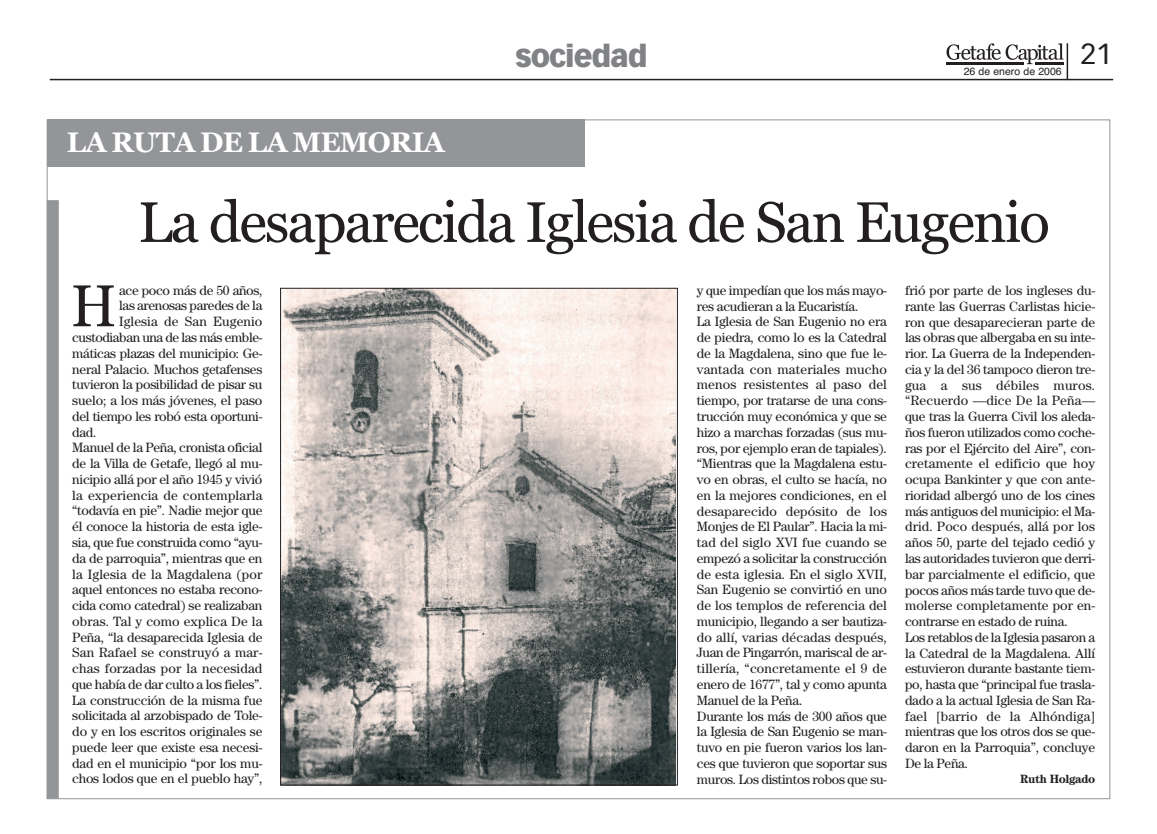
<style>
.page{position:relative;width:1157px;height:834px;background:#fff}
.page>*{position:absolute;margin:0;border:0;box-sizing:border-box;transform-origin:0 0}
.t1{font:59.25px "Century";color:#231f20}
.t2{font:57px "Georgia";letter-spacing:-.035em;color:#231f20}
.t3{font:900 30px "Vectora LH";letter-spacing:-.035em;color:#808285}
.t4{font:28.5px "Vectora LH";color:#231f20}
.t5{font:700 28.05px "Georgia";letter-spacing:-.03em;color:#fff}
.t6{font:13.5px/15.8px "Century";letter-spacing:-.02em;color:#231f20}
.t7{font:13.5px "Century";letter-spacing:.01em;color:#231f20}
.t8{font:13.5px "Century";letter-spacing:.005em;color:#231f20}
.t9{font:700 12px "Century";letter-spacing:-.035em;color:#231f20}
.t10{font:10.5px "Helvetica";color:#231f20}
</style>
<div class="page">
<hr style="left:50px;top:79px;width:1063px;height:1px;background:#231f20">
<svg style="left:946px;top:43px;width:117px;height:21px"></svg>
<hr style="left:946px;top:62px;width:78px;height:2px;background:#231f20">
<hr style="left:1034px;top:62px;width:29px;height:2px;background:#231f20">
<hr style="left:1066px;top:43px;width:2px;height:37px;background:#231f20">
<div style="left:47px;top:119px;width:537px;height:48px;background:#939598"></div>
<div style="left:47px;top:200px;width:12px;height:598px;background:#939598"></div>
<img style="left:282px;top:290px;width:393px;height:493px">
<h3 class="t3" style="left:515px;top:43px;width:134px">sociedad</h3>
<p class="t10" style="left:963px;top:68px;width:100px">26 de enero de 2006</p>
<h3 class="t4" style="left:1080px;top:42px;width:33px">21</h3>
<h3 class="t5" style="left:67px;top:131px;width:379px">LA RUTA DE LA MEMORIA</h3>
<h2 class="t2" style="left:138px;top:199px;width:913px">La desaparecida Iglesia de San Eugenio</h2>
<h1 class="t1" style="left:72px;top:285px;width:44px">H</h1>
<p class="t6" style="left:119px;top:283px;width:145px">ace poco más de 50 años,</p>
<p class="t6" style="left:119px;top:299px;width:145px">las arenosas paredes de la</p>
<p class="t8" style="left:119px;top:317px;width:145px">Iglesia de San Eugenio</p>
<p class="t6" style="left:72px;top:330px;width:192px">custodiaban una de las más emble-</p>
<p class="t6" style="left:72px;top:346px;width:192px">máticas plazas del municipio: Ge-</p>
<p class="t6" style="left:72px;top:362px;width:192px">neral Palacio. Muchos getafenses</p>
<p class="t6" style="left:72px;top:378px;width:192px">tuvieron la posibilidad de pisar su</p>
<p class="t6" style="left:72px;top:394px;width:192px">suelo; a los más jóvenes, el paso</p>
<p class="t6" style="left:72px;top:409px;width:192px">del tiempo les robó esta oportuni-</p>
<p class="t6" style="left:72px;top:425px;width:26px">dad.</p>
<p class="t6" style="left:72px;top:441px;width:192px">Manuel de la Peña, cronista oficial</p>
<p class="t6" style="left:72px;top:457px;width:192px">de la Villa de Getafe, llegó al mu-</p>
<p class="t6" style="left:72px;top:472px;width:192px">nicipio allá por el año 1945 y vivió</p>
<p class="t7" style="left:72px;top:490px;width:192px">la experiencia de contemplarla</p>
<p class="t6" style="left:72px;top:504px;width:192px">“todavía en pie”. Nadie mejor que</p>
<p class="t6" style="left:72px;top:520px;width:192px">él conoce la historia de esta igle-</p>
<p class="t6" style="left:72px;top:535px;width:192px">sia, que fue construida como “ayu-</p>
<p class="t6" style="left:72px;top:551px;width:192px">da de parroquia”, mientras que en</p>
<p class="t7" style="left:72px;top:569px;width:192px">la Iglesia de la Magdalena (por</p>
<p class="t6" style="left:72px;top:583px;width:192px">aquel entonces no estaba recono-</p>
<p class="t6" style="left:72px;top:598px;width:192px">cida como catedral) se realizaban</p>
<p class="t8" style="left:72px;top:616px;width:192px">obras. Tal y como explica De la</p>
<p class="t6" style="left:72px;top:630px;width:192px">Peña, “la desaparecida Iglesia de</p>
<p class="t7" style="left:72px;top:648px;width:192px">San Rafael se construyó a mar-</p>
<p class="t7" style="left:72px;top:663px;width:192px">chas forzadas por la necesidad</p>
<p class="t6" style="left:72px;top:677px;width:192px">que había de dar culto a los fieles”.</p>
<p class="t6" style="left:72px;top:693px;width:192px">La construcción de la misma fue</p>
<p class="t6" style="left:72px;top:709px;width:192px">solicitada al arzobispado de Tole-</p>
<p class="t6" style="left:72px;top:724px;width:192px">do y en los escritos originales se</p>
<p class="t6" style="left:72px;top:740px;width:192px">puede leer que existe esa necesi-</p>
<p class="t6" style="left:72px;top:756px;width:192px">dad en el municipio “por los mu-</p>
<p class="t6" style="left:72px;top:772px;width:192px">chos lodos que en el pueblo hay”,</p>
<p class="t6" style="left:697px;top:283px;width:192px">y que impedían que los más mayo&shy;res acudieran a la Eucaristía.<br>La Iglesia de San Eugenio no era de piedra, como lo es la Catedral de la Magdalena, sino que fue le&shy;vantada con materiales mucho menos resistentes al paso del tiempo, por tratarse de una cons&shy;trucción muy económica y que se hizo a marchas forzadas (sus mu&shy;ros, por ejemplo eran de tapiales). “Mientras que la Magdalena estu&shy;vo en obras, el culto se hacía, no en la mejores condiciones, en el desaparecido depósito de los<br>Monjes de El Paular”. Hacia la mi&shy;tad del siglo XVI fue cuando se empezó a solicitar la construcción de esta iglesia. En el siglo XVII,<br>San Eugenio se convirtió en uno de los templos de referencia del municipio, llegando a ser bautiza&shy;do allí, varias décadas después,<br>Juan de Pingarrón, mariscal de ar&shy;tillería, “concretamente el 9 de enero de 1677”, tal y como apunta<br>Manuel de la Peña.<br>Durante los más de 300 años que la Iglesia de San Eugenio se man&shy;tuvo en pie fueron varios los lan&shy;ces que tuvieron que soportar sus muros. Los distintos robos que su-</p>
<p class="t6" style="left:905px;top:283px;width:192px">frió por parte de los ingleses du&shy;rante las Guerras Carlistas hicie&shy;ron que desaparecieran parte de las obras que albergaba en su inte&shy;rior. La Guerra de la Independen&shy;cia y la del 36 tampoco dieron tre&shy;gua a sus débiles muros. “Recuerdo —dice De la Peña— que tras la Guerra Civil los aleda&shy;ños fueron utilizados como coche&shy;ras por el Ejército del Aire”, con&shy;cretamente el edificio que hoy ocupa Bankinter y que con ante&shy;rioridad albergó uno de los cines más antiguos del municipio: el Ma&shy;drid. Poco después, allá por los años 50, parte del tejado cedió y las autoridades tuvieron que derri&shy;bar parcialmente el edificio, que pocos años más tarde tuvo que de&shy;molerse completamente por en&shy;contrarse en estado de ruina.<br>Los retablos de la Iglesia pasaron a la Catedral de la Magdalena. Allí estuvieron durante bastante tiem&shy;po, hasta que “principal fue trasla&shy;dado a la actual Iglesia de San Ra&shy;fael [barrio de la Alhóndiga] mientras que los otros dos se que&shy;daron en la Parroquia”, concluye<br>De la Peña.</p>
<p class="t9" style="left:1020px;top:775px;width:77px">Ruth Holgado</p>
</div>
